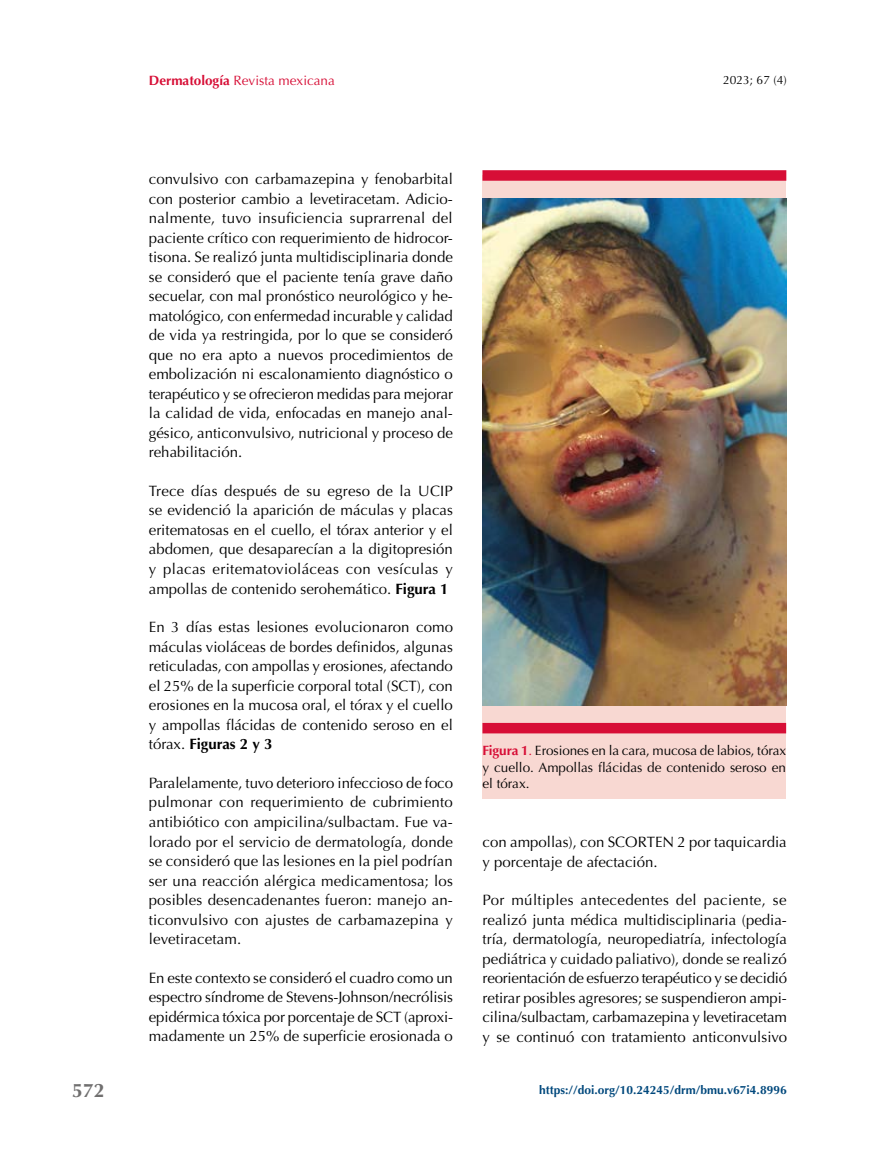
<style>
.page{position:relative;width:893px;height:1149px;background:#fff}
.page>*{position:absolute;margin:0;border:0;box-sizing:border-box;transform-origin:0 0}
.t1{font:700 19.5px "Optima";color:#706f6f}
.t2{font:15px/19.5px "Optima";color:#000;text-align:justify}
.t3{font:13.5px/16.5px "Optima";color:#000;text-align:justify}
.t4{font:13.5px "Optima";color:#d70e36}
.t5{font:700 12px "Optima";color:#02497d}
.t6{font:12px "Optima";color:#000}
.s1{font-weight:700}
.s2{font-weight:700;color:#d70e36}
.s3{color:#d70e36}
</style>
<div class="page">
<div style="left:482px;top:175px;width:304px;height:623px;background:#f8d8d2"></div>
<div style="left:482px;top:722px;width:304px;height:11px;background:#d70e36"></div>
<div style="left:482px;top:170px;width:304px;height:11px;background:#d70e36"></div>
<img style="left:483px;top:198px;width:304px;height:507px">
<h1 class="t1" style="left:72px;top:1079px;width:34px">572</h1>
<p class="t4" style="left:149px;top:73px;width:188px"><span class="s1">Dermatología</span> Revista mexicana</p>
<p class="t6" style="left:723px;top:73px;width:65px">2023; 67 (4)</p>
<p class="t2" style="left:149px;top:169px;width:306px">convulsivo con carbamazepina y fenobarbital con posterior cambio a levetiracetam. Adicio&shy;nalmente, tuvo insuficiencia suprarrenal del paciente crítico con requerimiento de hidrocor&shy;tisona. Se realizó junta multidisciplinaria donde se consideró que el paciente tenía grave daño secuelar, con mal pronóstico neurológico y he&shy;matológico, con enfermedad incurable y calidad de vida ya restringida, por lo que se consideró que no era apto a nuevos procedimientos de embolización ni escalonamiento diagnóstico o terapéutico y se ofrecieron medidas para mejorar la calidad de vida, enfocadas en manejo anal&shy;gésico, anticonvulsivo, nutricional y proceso de rehabilitación.</p>
<p class="t2" style="left:149px;top:481px;width:306px">Trece días después de su egreso de la UCIP se evidenció la aparición de máculas y placas eritematosas en el cuello, el tórax anterior y el abdomen, que desaparecían a la digitopresión y placas eritematovioláceas con vesículas y ampollas de contenido serohemático. <span class="s1">Figura 1</span></p>
<p class="t2" style="left:149px;top:617px;width:306px">En 3 días estas lesiones evolucionaron como máculas violáceas de bordes definidos, algunas reticuladas, con ampollas y erosiones, afectando el 25% de la superficie corporal total (SCT), con erosiones en la mucosa oral, el tórax y el cuello y ampollas flácidas de contenido seroso en el tórax. <span class="s1">Figuras 2 y 3</span></p>
<p class="t2" style="left:149px;top:773px;width:306px">Paralelamente, tuvo deterioro infeccioso de foco pulmonar con requerimiento de cubrimiento antibiótico con ampicilina/sulbactam. Fue va&shy;lorado por el servicio de dermatología, donde se consideró que las lesiones en la piel podrían ser una reacción alérgica medicamentosa; los posibles desencadenantes fueron: manejo an&shy;ticonvulsivo con ajustes de carbamazepina y levetiracetam.</p>
<p class="t2" style="left:149px;top:967px;width:306px">En este contexto se consideró el cuadro como un espectro síndrome de Stevens-Johnson/necrólisis epidérmica tóxica por porcentaje de SCT (aproxi&shy;madamente un 25% de superficie erosionada o</p>
<p class="t3" style="left:482px;top:742px;width:305px"><span class="s2">Figura 1</span><span class="s3">.</span> Erosiones en la cara, mucosa de labios, tórax y cuello. Ampollas flácidas de contenido seroso en el tórax.</p>
<p class="t2" style="left:483px;top:832px;width:306px">con ampollas), con SCORTEN 2 por taquicardia y porcentaje de afectación.</p>
<p class="t2" style="left:483px;top:890px;width:306px">Por múltiples antecedentes del paciente, se realizó junta médica multidisciplinaria (pedia&shy;tría, dermatología, neuropediatría, infectología pediátrica y cuidado paliativo), donde se realizó reorientación de esfuerzo terapéutico y se decidió retirar posibles agresores; se suspendieron ampi&shy;cilina/sulbactam, carbamazepina y levetiracetam y se continuó con tratamiento anticonvulsivo</p>
<p class="t5" style="left:539px;top:1082px;width:249px">https://doi.org/10.24245/drm/bmu.v67i4.8996</p>
</div>
